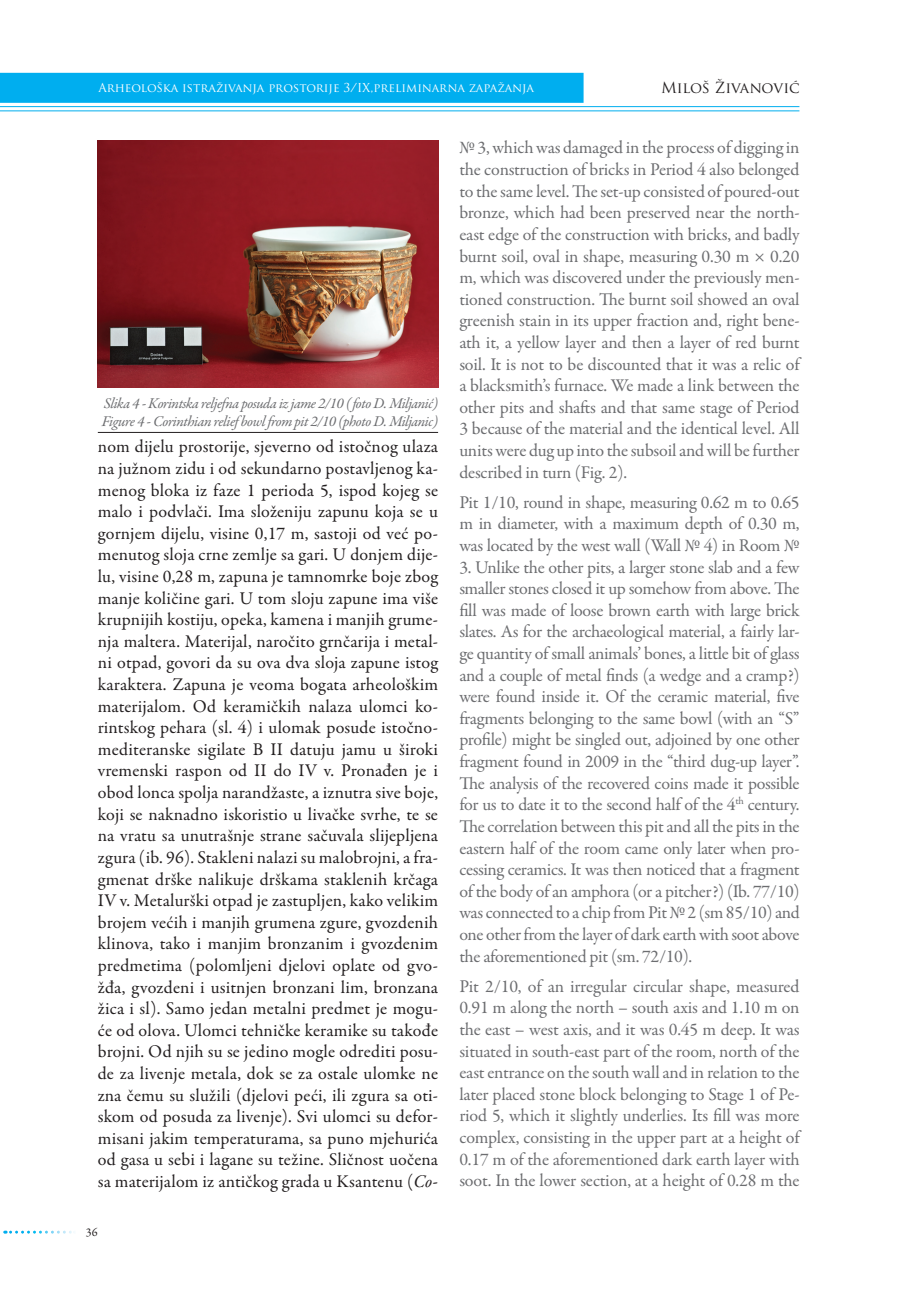
<style>
.page{position:relative;width:906px;height:1289px;background:#fff}
.page>*{position:absolute;margin:0;border:0;box-sizing:border-box;transform-origin:0 0}
.t1{font:18px/21.6px "Garamond Premr Pro";letter-spacing:-.02em;color:#6c6d70;text-align:justify}
.t2{font:18px/21.6px "Garamond Premr Pro";letter-spacing:.01em;color:#231f20;text-align:justify}
.t3{font:italic 15px/18px "Garamond Premr Pro";letter-spacing:-.03em;color:#6c6d70}
.t4{font:15px "Trajan Pro";letter-spacing:-.005em;color:#231f20}
.t5{font:12px "Trajan Pro";color:#fff}
.t6{font:12px "Garamond Premr Pro";color:#231f20}
.s1{font-style:italic}
</style>
<div class="page">
<div style="left:0;top:73px;width:583px;height:30px;background:#00aeef"></div>
<svg style="left:5px;top:1230px;width:69px;height:3px"></svg>
<hr style="left:0;top:106px;width:799px;height:1px;background:#00aeef">
<hr style="left:0;top:110px;width:799px;height:1px;background:#00aeef">
<img style="left:98px;top:140px;width:340px;height:247px">
<hr style="left:98px;top:432px;width:340px;height:1px;background:#231f20">
<p class="t5" style="left:98px;top:80px;width:437px">Arheološka istraživanja prostorije 3/IX,preliminarna zapažanja</p>
<p class="t4" style="left:661px;top:78px;width:140px">Miloš Živanović</p>
<p class="t3" style="left:102px;top:395px;width:337px">Slika 4 - Korintska reljefna posuda iz jame 2/10 (foto D. Miljanić)<br>Figure 4 - Corinthian relief bowl from pit 2/10 (photo D. Miljanic)</p>
<p class="t2" style="left:98px;top:436px;width:342px">nom dijelu prostorije, sjeverno od istočnog ulaza na južnom zidu i od sekundarno postavljenog ka&shy;menog bloka iz faze 1 perioda 5, ispod kojeg se malo i podvlači. Ima složeniju zapunu koja se u gornjem dijelu, visine 0,17 m, sastoji od već po&shy;menutog sloja crne zemlje sa gari. U donjem dije&shy;lu, visine 0,28 m, zapuna je tamnomrke boje zbog manje količine gari. U tom sloju zapune ima više krupnijih kostiju, opeka, kamena i manjih grume&shy;nja maltera. Materijal, naročito grnčarija i metal&shy;ni otpad, govori da su ova dva sloja zapune istog karaktera. Zapuna je veoma bogata arheološkim materijalom. Od keramičkih nalaza ulomci ko&shy;rintskog pehara (sl. 4) i ulomak posude istočno&shy;mediteranske sigilate B II datuju jamu u široki vremenski raspon od II do IV v. Pronađen je i obod lonca spolja narandžaste, a iznutra sive boje, koji se naknadno iskoristio u livačke svrhe, te se na vratu sa unutrašnje strane sačuvala slijepljena zgura (ib. 96). Stakleni nalazi su malobrojni, a fra&shy;gmenat drške nalikuje drškama staklenih krčaga IV v. Metalurški otpad je zastupljen, kako velikim brojem većih i manjih grumena zgure, gvozdenih klinova, tako i manjim bronzanim i gvozdenim predmetima (polomljeni djelovi oplate od gvo&shy;žđa, gvozdeni i usitnjen bronzani lim, bronzana žica i sl). Samo jedan metalni predmet je mogu&shy;će od olova. Ulomci tehničke keramike su takođe brojni. Od njih su se jedino mogle odrediti posu&shy;de za livenje metala, dok se za ostale ulomke ne zna čemu su služili (djelovi peći, ili zgura sa oti&shy;skom od posuda za livenje). Svi ulomci su defor&shy;misani jakim temperaturama, sa puno mjehurića od gasa u sebi i lagane su težine. Sličnost uočena sa materijalom iz antičkog grada u Ksantenu (<span class="s1">Co-</span></p>
<p class="t6" style="left:86px;top:1225px;width:13px">36</p>
<p class="t1" style="left:459px;top:137px;width:342px">№ 3, which was damaged in the process of digging in the construction of bricks in Period 4 also belonged to the same level. The set-up consisted of poured-out bronze, which had been preserved near the north&shy;east edge of the construction with bricks, and badly burnt soil, oval in shape, measuring 0.30 m × 0.20 m, which was discovered under the previously men&shy;tioned construction. The burnt soil showed an oval greenish stain in its upper fraction and, right bene&shy;ath it, a yellow layer and then a layer of red burnt soil. It is not to be discounted that it was a relic of a blacksmith’s furnace. We made a link between the other pits and shafts and that same stage of Period 3 because of the material and the identical level. All units were dug up into the subsoil and will be further described in turn (Fig. 2).</p>
<p class="t1" style="left:459px;top:491px;width:342px">Pit 1/10, round in shape, measuring 0.62 m to 0.65 m in diameter, with a maximum depth of 0.30 m, was located by the west wall (Wall № 4) in Room №</p>
<p class="t1" style="left:459px;top:556px;width:342px">3. Unlike the other pits, a larger stone slab and a few smaller stones closed it up somehow from above. The fill was made of loose brown earth with large brick slates. As for the archaeological material, a fairly lar&shy;ge quantity of small animals’ bones, a little bit of glass and a couple of metal finds (a wedge and a cramp?) were found inside it. Of the ceramic material, five fragments belonging to the same bowl (with an “S” profile) might be singled out, adjoined by one other fragment found in 2009 in the “third dug-up layer”.<br>The analysis of the recovered coins made it possible for us to date it to the second half of the 4<sup>th</sup> century.<br>The correlation between this pit and all the pits in the eastern half of the room came only later when pro&shy;cessing ceramics. It was then noticed that a fragment of the body of an amphora (or a pitcher?) (Ib. 77/10) was connected to a chip from Pit № 2 (sm 85/10) and one other from the layer of dark earth with soot above the aforementioned pit (sm. 72/10).</p>
<p class="t1" style="left:459px;top:975px;width:342px">Pit 2/10, of an irregular circular shape, measured 0.91 m along the north – south axis and 1.10 m on the east – west axis, and it was 0.45 m deep. It was situated in south-east part of the room, north of the east entrance on the south wall and in relation to the later placed stone block belonging to Stage 1 of Pe&shy;riod 5, which it slightly underlies. Its fill was more complex, consisting in the upper part at a height of 0.17 m of the aforementioned dark earth layer with soot. In the lower section, at a height of 0.28 m the</p>
</div>
